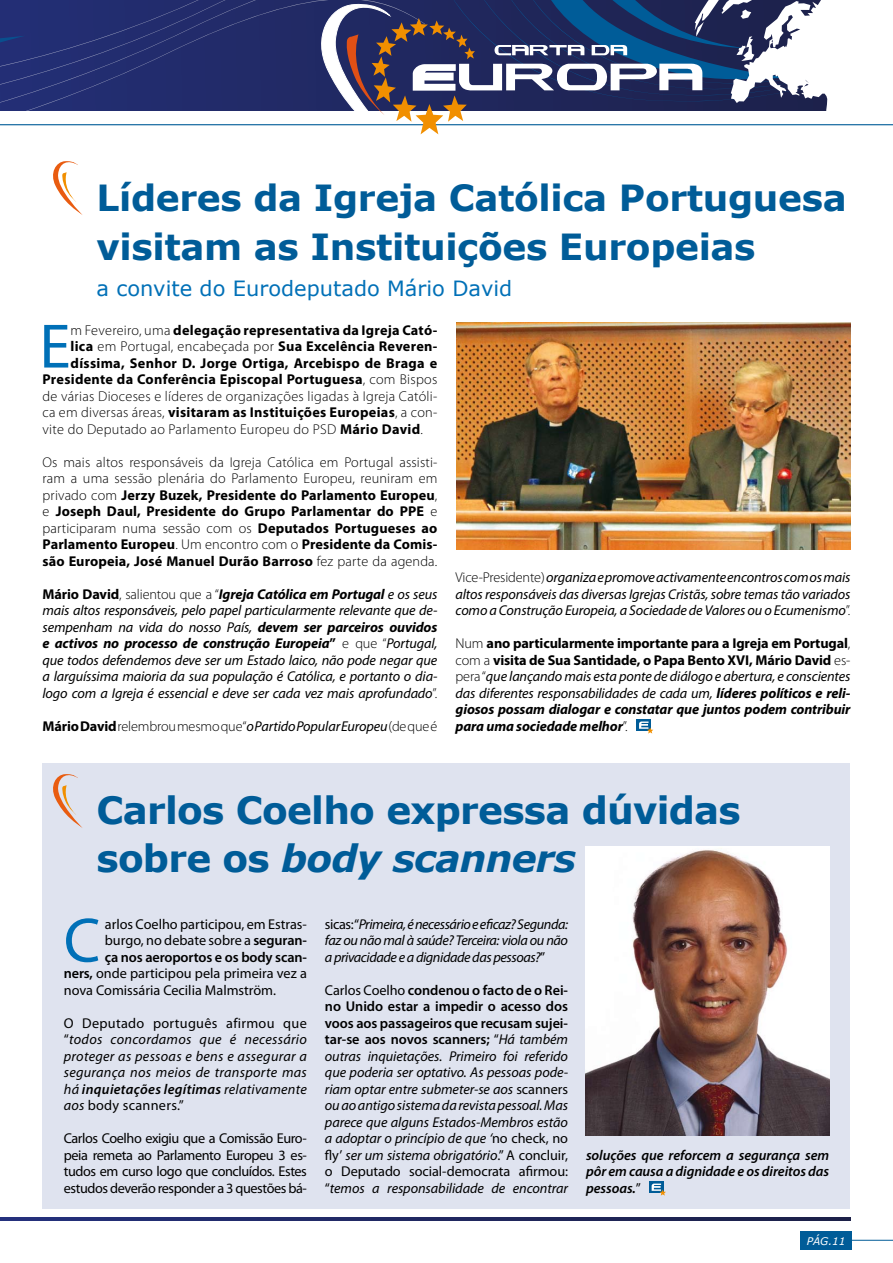
<style>
.page{position:relative;width:893px;height:1263px;background:#fff}
.page>*{position:absolute;margin:0;border:0;box-sizing:border-box;transform-origin:0 0}
.t1{font:63.15px "Myriad Pro";color:#0070b7}
.t2{font:700 37.5px/48px "Verdana";letter-spacing:-.02em;color:#005c98}
.t3{font:700 36px/49.5px "Verdana";letter-spacing:-.01em;color:#005c98}
.t4{font:21px "Verdana";color:#0070b7}
.t5{font:italic 14.25px/16.5px "Myriad Pro";letter-spacing:-.01em;color:#000;text-align:justify}
.t6{font:300 14.25px/16.5px "Myriad Pro";letter-spacing:.02em;color:#000;text-align:justify}
.t7{font:italic 700 14.25px/16.5px "Myriad Pro";letter-spacing:-.01em;color:#000;text-align:justify}
.t8{font:14.25px/16.5px "Myriad Pro";color:#000;text-align:justify}
.t9{font:700 14.25px "Myriad Pro";letter-spacing:.02em;color:#000}
.t10{font:italic 600 14.25px/16.5px "Myriad Pro";letter-spacing:-.005em;color:#000;text-align:justify}
.t11{font:300 14.25px "Myriad Pro";letter-spacing:-.01em;color:#000}
.t12{font:600 14.25px "Myriad Pro";letter-spacing:-.01em;color:#000}
.t13{font:italic 10.5px "Verdana";color:#fff}
.s1{font-weight:300}
.s2{font-weight:700}
.s3{font-weight:700;font-style:normal}
.s4{font-weight:300;font-style:normal}
.s5{font-weight:400;font-style:italic}
.s6{font-style:normal}
.s7{font-weight:400}
.s8{font-style:italic}
.s9{font-weight:600;font-style:normal}
.s10{font-weight:600}
.s11{font-weight:400;font-style:normal}
</style>
<div class="page">
<svg style="left:0;top:1218px;width:850px;height:2px"></svg>
<svg style="left:0;top:0;width:312px;height:126px;fill:#222c6e"></svg>
<div style="left:0;top:0;width:26px;height:108px;background:#232e75"></div>
<div style="left:800px;top:1231px;width:52px;height:18px;background:#005c98"></div>
<hr style="left:852px;top:1240px;width:41px;height:1px;background:#005c98">
<hr style="left:0;top:124px;width:893px;height:1px;background:#005c98">
<svg style="left:312px;top:0;width:581px;height:135px"></svg>
<div style="left:636px;top:719px;width:15px;height:12px;background:#005c98"></div>
<svg style="left:639px;top:721px;width:14px;height:13px"></svg>
<img style="left:457px;top:322px;width:393px;height:227px">
<svg style="left:53px;top:161px;width:30px;height:54px"></svg>
<div style="left:43px;top:764px;width:807px;height:445px;background:#dfe3ef"></div>
<svg style="left:53px;top:774px;width:30px;height:54px"></svg>
<svg style="left:649px;top:1181px;width:14px;height:12px"></svg>
<svg style="left:652px;top:1183px;width:14px;height:13px"></svg>
<img style="left:586px;top:846px;width:243px;height:289px">
<h3 class="t3" style="left:97px;top:172px;width:752px">Líderes da Igreja Católica Portuguesa visitam as Instituições Europeias</h3>
<h3 class="t4" style="left:97px;top:275px;width:417px">a convite do Eurodeputado Mário David</h3>
<h1 class="t1" style="left:39px;top:307px;width:33px">E</h1>
<p class="t9" style="left:71px;top:320px;width:368px"><span class="s1">m Fevereiro, uma</span> delegação representativa da Igreja Cató-</p>
<p class="t9" style="left:71px;top:337px;width:368px">lica <span class="s1">em Portugal, encabeçada por</span> Sua Excelência Reveren-</p>
<p class="t9" style="left:71px;top:353px;width:368px">díssima, Senhor D. Jorge Ortiga, Arcebispo de Braga e</p>
<p class="t9" style="left:43px;top:370px;width:396px">Presidente da Conferência Episcopal Portuguesa<span class="s1">, com Bispos</span></p>
<p class="t6" style="left:43px;top:387px;width:396px">de várias Dioceses e líderes de organizações ligadas à Igreja Católi-</p>
<p class="t9" style="left:43px;top:403px;width:396px"><span class="s1">ca em diversas áreas,</span> visitaram as Instituições Europeias<span class="s1">, a con-</span></p>
<p class="t6" style="left:43px;top:420px;width:382px">vite do Deputado ao Parlamento Europeu do PSD <span class="s2">Mário David</span>.</p>
<p class="t6" style="left:43px;top:453px;width:396px">Os mais altos responsáveis da Igreja Católica em Portugal assisti&shy;ram a uma sessão plenária do Parlamento Europeu, reuniram em privado com <span class="s2">Jerzy Buzek, Presidente do Parlamento Europeu</span>, e <span class="s2">Joseph Daul, Presidente do Grupo Parlamentar do PPE</span> e participaram numa sessão com os <span class="s2">Deputados Portugueses ao Parlamento Europeu</span>. Um encontro com o <span class="s2">Presidente da Comis&shy;são Europeia, José Manuel Durão Barroso</span> fez parte da agenda.</p>
<p class="t5" style="left:43px;top:585px;width:396px"><span class="s3">Mário David</span><span class="s4">, salientou que a “</span><span class="s2">Igreja Católica em Portugal</span> e os seus mais altos responsáveis, pelo papel particularmente relevante que de&shy;sempenham na vida do nosso País, <span class="s2">devem ser parceiros ouvidos e activos no processo de construção Europeia</span><span class="s3">”</span> <span class="s4">e que “</span>Portugal, que todos defendemos deve ser um Estado laico, não pode negar que a larguíssima maioria da sua população é Católica, e portanto o dia&shy;logo com a Igreja é essencial e deve ser cada vez mais aprofundado<span class="s4">”.</span></p>
<p class="t11" style="left:43px;top:717px;width:396px"><span class="s2">Mário David</span> relembrou mesmo que “<span class="s5">o Partido Popular Europeu</span> (de que é</p>
<p class="t5" style="left:456px;top:569px;width:396px"><span class="s4">Vice-Presidente)</span> organiza e promove activamente encontros com os mais altos responsáveis das diversas Igrejas Cristãs, sobre temas tão variados como a Construção Europeia, a Sociedade de Valores ou o Ecumenismo<span class="s4">”.</span></p>
<p class="t7" style="left:456px;top:635px;width:396px"><span class="s4">Num</span> <span class="s6">ano particularmente importante para a Igreja em Portugal</span><span class="s4">, com a</span> <span class="s6">visita de Sua Santidade, o Papa Bento XVI, Mário David</span> <span class="s4">es&shy;pera “</span><span class="s7">que lançando mais esta ponte de diálogo e abertura, e conscientes das diferentes responsabilidades de cada um,</span> líderes políticos e reli&shy;giosos possam dialogar e constatar que juntos podem contribuir para uma sociedade melhor<span class="s4">”.</span></p>
<h2 class="t2" style="left:97px;top:785px;width:646px">Carlos Coelho expressa dúvidas sobre os <span class="s8">body scanners</span></h2>
<h1 class="t1" style="left:64px;top:901px;width:38px">C</h1>
<p class="t8" style="left:105px;top:915px;width:204px">arlos Coelho participou, em Estras-</p>
<p class="t5" style="left:325px;top:915px;width:245px"><span class="s6">sicas: “</span>Primeira, é necessário e eficaz? Segunda: faz ou não mal à saúde? Terceira: viola ou não a privacidade e a dignidade das pessoas?<span class="s6">”</span></p>
<p class="t5" style="left:325px;top:981px;width:245px"><span class="s6">Carlos Coelho</span> <span class="s9">condenou o facto de o Rei&shy;no Unido estar a impedir o acesso dos voos aos passageiros que recusam sujei&shy;tar-se aos novos scanners;</span> <span class="s6">“</span>Há também outras inquietações. Primeiro foi referido que poderia ser optativo. As pessoas pode&shy;riam optar entre submeter-se aos <span class="s6">scanners </span>ou ao antigo sistema da revista pessoal. Mas parece que alguns Estados-Membros estão a adoptar o princípio de que ‘<span class="s6">no check, no fly’</span> ser um sistema obrigatório<span class="s6">.” A concluir, o Deputado social-democrata afirmou: “</span>temos a responsabilidade de encontrar</p>
<p class="t8" style="left:105px;top:932px;width:204px">burgo, no debate sobre a <span class="s10">seguran-</span></p>
<p class="t12" style="left:105px;top:948px;width:204px">ça nos aeroportos e os body scan-</p>
<p class="t8" style="left:64px;top:965px;width:245px"><span class="s10">ners,</span> onde participou pela primeira vez a</p>
<p class="t8" style="left:64px;top:981px;width:214px">nova Comissária Cecilia Malmström.</p>
<p class="t5" style="left:64px;top:1014px;width:245px"><span class="s6">O Deputado português afirmou que “</span>todos concordamos que é necessário proteger as pessoas e bens e assegurar a segurança nos meios de transporte mas há <span class="s10">inquietações legítimas</span> relativamente aos <span class="s6">body scanners.”</span></p>
<p class="t8" style="left:64px;top:1130px;width:245px">Carlos Coelho exigiu que a Comissão Euro&shy;peia remeta ao Parlamento Europeu 3 es&shy;tudos em curso logo que concluídos. Estes estudos deverão responder a 3 questões bá-</p>
<p class="t10" style="left:586px;top:1146px;width:245px">soluções que reforcem a segurança sem pôr em causa a dignidade e os direitos das pessoas.<span class="s11">”</span></p>
<p class="t13" style="left:807px;top:1234px;width:40px">PÁG.11</p>
</div>
